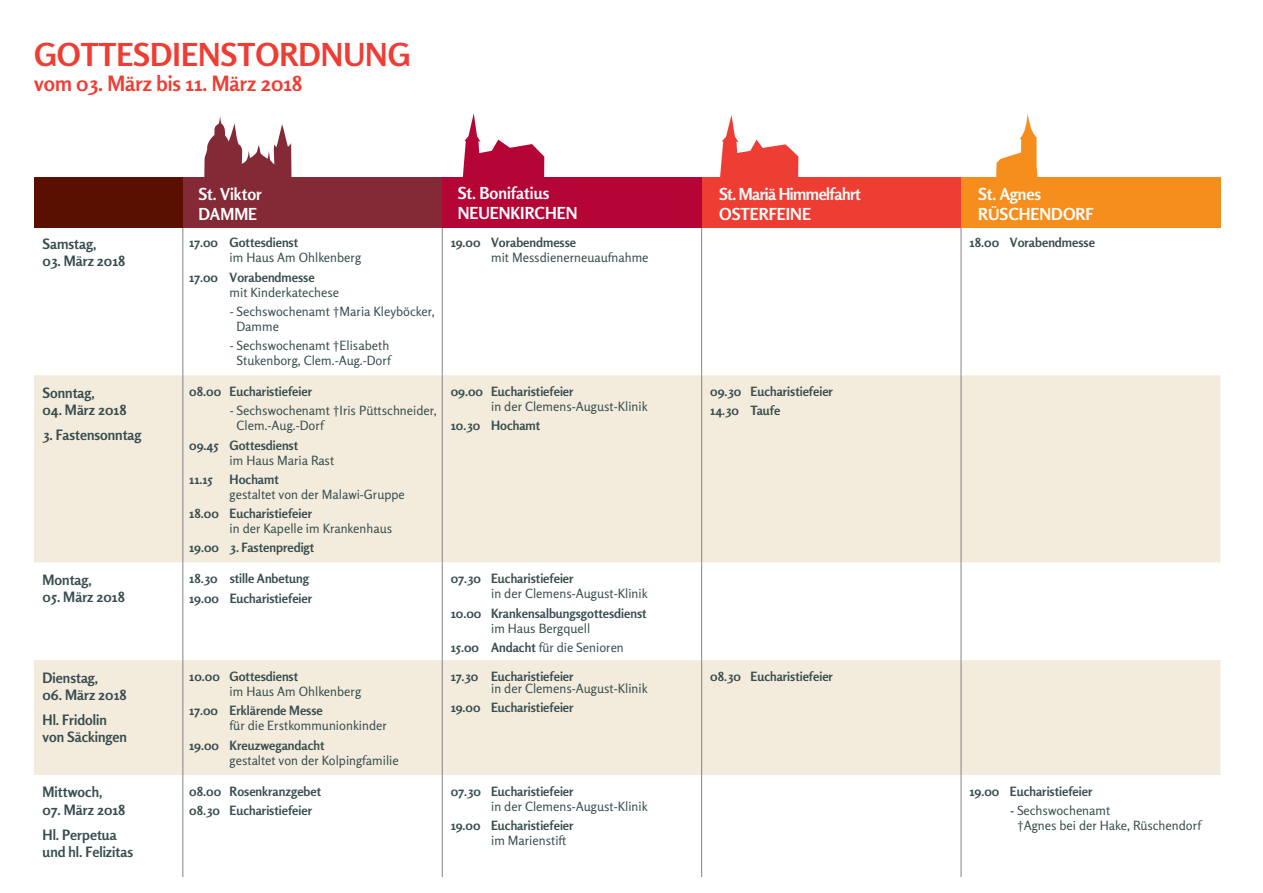
<style>
.page{position:relative;width:1263px;height:893px;background:#fff}
.page>*{position:absolute;margin:0;border:0;box-sizing:border-box;transform-origin:0 0}
.t1{font:700 31.5px "Rosario";color:#ee3e34}
.t2{font:700 21px "Rosario";color:#ee3e34}
.t3{font:700 16.5px/19.8px "Rosario";color:#fff}
.t4{font:700 16.5px/19.8px "Rosario";letter-spacing:-.03em;color:#fff}
.t5{font:700 14.25px/25.7px "Rosario";color:#384d50}
.t6{font:700 12.75px/19.2px "Rosario";color:#384d50}
.t7{font:12.75px/15px "Rosario";color:#384d50}
.s1{font-weight:700}
</style>
<div class="page">
<svg style="left:34px;top:375px;width:1186px;height:400px;fill:#f3ecdc"></svg>
<hr style="left:182px;top:226px;width:1px;height:149px;background:#808285">
<hr style="left:442px;top:226px;width:1px;height:149px;background:#808285">
<hr style="left:182px;top:375px;width:1px;height:187px;background:#808285">
<hr style="left:442px;top:375px;width:1px;height:187px;background:#808285">
<hr style="left:182px;top:562px;width:1px;height:98px;background:#808285">
<hr style="left:442px;top:562px;width:1px;height:98px;background:#808285">
<hr style="left:182px;top:660px;width:1px;height:115px;background:#808285">
<hr style="left:442px;top:660px;width:1px;height:115px;background:#808285">
<hr style="left:182px;top:775px;width:1px;height:102px;background:#808285">
<hr style="left:442px;top:775px;width:1px;height:102px;background:#808285">
<hr style="left:701px;top:226px;width:1px;height:149px;background:#808285">
<hr style="left:701px;top:375px;width:1px;height:187px;background:#808285">
<hr style="left:701px;top:562px;width:1px;height:98px;background:#808285">
<hr style="left:701px;top:660px;width:1px;height:115px;background:#808285">
<hr style="left:701px;top:775px;width:1px;height:102px;background:#808285">
<hr style="left:961px;top:226px;width:1px;height:149px;background:#808285">
<hr style="left:961px;top:375px;width:1px;height:187px;background:#808285">
<hr style="left:961px;top:562px;width:1px;height:98px;background:#808285">
<hr style="left:961px;top:660px;width:1px;height:115px;background:#808285">
<hr style="left:961px;top:775px;width:1px;height:102px;background:#808285">
<div style="left:701px;top:177px;width:262px;height:50px;background:#ee3e34"></div>
<div style="left:961px;top:177px;width:259px;height:50px;background:#f68e1e"></div>
<div style="left:182px;top:177px;width:261px;height:50px;background:#842936"></div>
<div style="left:442px;top:177px;width:260px;height:50px;background:#b50536"></div>
<div style="left:34px;top:177px;width:149px;height:50px;background:#5a1000"></div>
<svg style="left:720px;top:115px;width:78px;height:62px"></svg>
<svg style="left:204px;top:117px;width:88px;height:60px"></svg>
<svg style="left:462px;top:113px;width:82px;height:64px"></svg>
<svg style="left:996px;top:114px;width:42px;height:63px"></svg>
<h1 class="t1" style="left:34px;top:35px;width:378px">GOTTESDIENSTORDNUNG</h1>
<h2 class="t2" style="left:34px;top:71px;width:270px">vom 03. März bis 11. März 2018</h2>
<p class="t5" style="left:43px;top:231px;width:55px">Samstag,</p>
<p class="t5" style="left:43px;top:248px;width:84px">03. März 2018</p>
<p class="t5" style="left:43px;top:380px;width:54px">Sonntag,</p>
<p class="t5" style="left:43px;top:397px;width:86px">04. März 2018</p>
<p class="t5" style="left:43px;top:422px;width:100px">3. Fastensonntag</p>
<p class="t5" style="left:43px;top:567px;width:51px">Montag,</p>
<p class="t5" style="left:43px;top:584px;width:84px">05. März 2018</p>
<p class="t5" style="left:43px;top:664px;width:57px">Dienstag,</p>
<p class="t5" style="left:43px;top:682px;width:86px">06. März 2018<br>Hl. Fridolin</p>
<p class="t5" style="left:43px;top:724px;width:86px">von Säckingen</p>
<p class="t5" style="left:43px;top:779px;width:61px">Mittwoch,</p>
<p class="t5" style="left:43px;top:796px;width:84px">07. März 2018<br>Hl. Perpetua</p>
<p class="t5" style="left:43px;top:839px;width:92px">und hl. Felizitas</p>
<p class="t3" style="left:199px;top:184px;width:65px">St. Viktor<br>DAMME</p>
<p class="t3" style="left:458px;top:183px;width:121px">St. Bonifatius<br>NEUENKIRCHEN</p>
<p class="t4" style="left:719px;top:184px;width:143px">St. Mariä Himmelfahrt<br>OSTERFEINE</p>
<p class="t3" style="left:978px;top:184px;width:117px">St. Agnes<br>RÜSCHENDORF</p>
<p class="t6" style="left:189px;top:233px;width:110px">17.00 Gottesdienst</p>
<p class="t7" style="left:230px;top:250px;width:133px">im Haus Am Ohlkenberg</p>
<p class="t6" style="left:189px;top:267px;width:127px">17.00 Vorabendmesse</p>
<p class="t7" style="left:230px;top:285px;width:111px">mit Kinderkatechese</p>
<p class="t7" style="left:237px;top:304px;width:200px;text-indent:-7px">- Sechswochenamt †Maria Kleyböcker,<br>Damme</p>
<p class="t7" style="left:230px;top:338px;width:163px;text-align:center">- Sechswochenamt †Elisabeth<br>Stukenborg, Clem.-Aug.-Dorf</p>
<p class="t6" style="left:189px;top:382px;width:124px">08.00 Eucharistiefeier</p>
<p class="t7" style="left:237px;top:403px;width:202px;text-indent:-7px">- Sechswochenamt †Iris Püttschneider,<br>Clem.-Aug.-Dorf</p>
<p class="t6" style="left:189px;top:435px;width:110px">09.45 Gottesdienst</p>
<p class="t7" style="left:230px;top:453px;width:106px">im Haus Maria Rast</p>
<p class="t6" style="left:189px;top:470px;width:25px">11.15</p>
<p class="t6" style="left:230px;top:470px;width:51px">Hochamt</p>
<p class="t7" style="left:230px;top:487px;width:177px">gestaltet von der Malawi-Gruppe</p>
<p class="t6" style="left:189px;top:504px;width:124px">18.00 Eucharistiefeier</p>
<p class="t7" style="left:230px;top:521px;width:164px">in der Kapelle im Krankenhaus</p>
<p class="t6" style="left:189px;top:538px;width:127px">19.00 3. Fastenpredigt</p>
<p class="t6" style="left:451px;top:233px;width:127px">19.00 Vorabendmesse</p>
<p class="t7" style="left:491px;top:250px;width:159px">mit Messdienerneuaufnahme</p>
<p class="t6" style="left:451px;top:382px;width:124px">09.00 Eucharistiefeier</p>
<p class="t7" style="left:491px;top:399px;width:158px">in der Clemens-August-Klinik</p>
<p class="t6" style="left:451px;top:416px;width:91px">10.30 Hochamt</p>
<p class="t6" style="left:189px;top:569px;width:124px">18.30 stille Anbetung<br>19.00 Eucharistiefeier</p>
<p class="t6" style="left:451px;top:569px;width:124px">07.30 Eucharistiefeier</p>
<p class="t7" style="left:491px;top:586px;width:158px">in der Clemens-August-Klinik</p>
<p class="t6" style="left:451px;top:603px;width:197px">10.00 Krankensalbungsgottesdienst</p>
<p class="t7" style="left:451px;top:618px;width:175px;line-height:19.2px;text-align:center">im Haus Bergquell<br><span class="s1">15.00 Andacht</span> für die Senioren</p>
<p class="t6" style="left:189px;top:667px;width:110px">10.00 Gottesdienst</p>
<p class="t7" style="left:230px;top:684px;width:133px">im Haus Am Ohlkenberg</p>
<p class="t6" style="left:189px;top:701px;width:135px">17.00 Erklärende Messe</p>
<p class="t7" style="left:230px;top:718px;width:159px">für die Erstkommunionkinder</p>
<p class="t6" style="left:189px;top:735px;width:137px">19.00 Kreuzwegandacht</p>
<p class="t7" style="left:230px;top:752px;width:171px">gestaltet von der Kolpingfamilie</p>
<p class="t6" style="left:451px;top:667px;width:124px">17.30 Eucharistiefeier</p>
<p class="t7" style="left:491px;top:681px;width:158px">in der Clemens-August-Klinik</p>
<p class="t6" style="left:451px;top:698px;width:124px">19.00 Eucharistiefeier</p>
<p class="t6" style="left:189px;top:782px;width:133px">08.00 Rosenkranzgebet<br>08.30 Eucharistiefeier</p>
<p class="t6" style="left:451px;top:782px;width:124px">07.30 Eucharistiefeier</p>
<p class="t7" style="left:491px;top:799px;width:158px">in der Clemens-August-Klinik</p>
<p class="t6" style="left:451px;top:816px;width:124px">19.00 Eucharistiefeier</p>
<p class="t7" style="left:491px;top:833px;width:77px">im Marienstift</p>
<p class="t6" style="left:710px;top:382px;width:124px">09.30 Eucharistiefeier<br>14.30 Taufe</p>
<p class="t6" style="left:710px;top:667px;width:124px">08.30 Eucharistiefeier</p>
<p class="t6" style="left:969px;top:233px;width:127px">18.00 Vorabendmesse</p>
<p class="t6" style="left:969px;top:782px;width:124px">19.00 Eucharistiefeier</p>
<p class="t7" style="left:1017px;top:803px;width:186px;text-indent:-7px"><span class="s1">-</span> Sechswochenamt<br>†Agnes bei der Hake, Rüschendorf</p>
</div>
